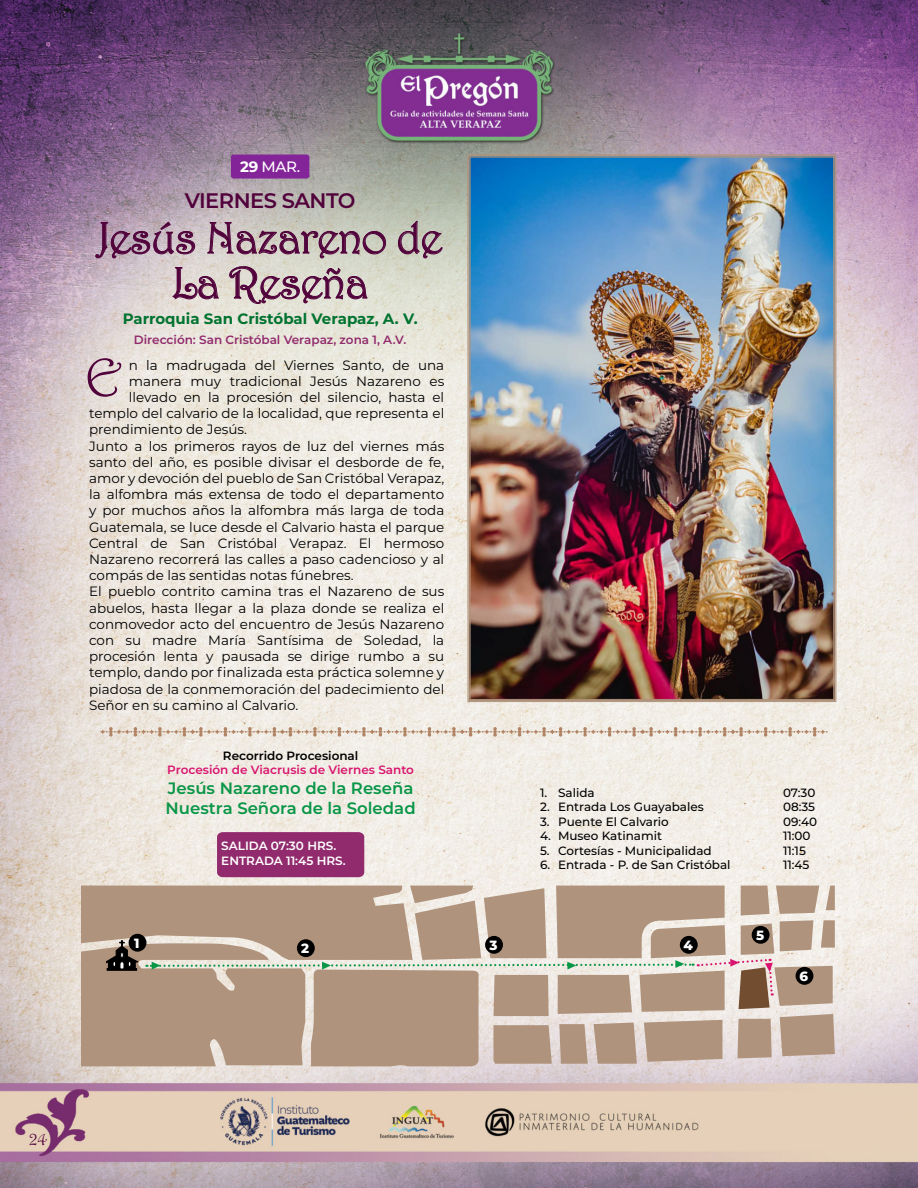
<style>
.page{position:relative;width:918px;height:1188px;background:#fff}
.page>*{position:absolute;margin:0;border:0;box-sizing:border-box;transform-origin:0 0}
.t1{font:54px "Harrington";color:#51023b}
.t2{font:45px/45px "Harrington";letter-spacing:-.025em;color:#51023b;text-align:center}
.t3{font:600 21px "Montserrat";letter-spacing:-.025em;color:#51023b}
.t4{font:18px "Harrington";color:#51023b}
.t5{font:600 16.5px/19.8px "Montserrat";color:#099647}
.t6{font:700 15px "Montserrat";color:#007330}
.t7{font:500 15px "Montserrat";color:#fff}
.t8{font:13.5px "Montserrat";color:#000}
.t9{font:800 13.35px "Montserrat";color:#fff}
.t10{font:500 12px "Montserrat";color:#000}
.t11{font:600 12px "Montserrat";color:#912b6d}
.t12{font:600 12px "Montserrat";color:#d9166f}
.t13{font:600 12px/14.4px "Montserrat";color:#fff}
.t14{font:600 12px "Montserrat";color:#000}
.s1{font-weight:700}
</style>
<div class="page">
<img style="left:0;top:0;width:918px;height:1188px">
<svg style="left:95px;top:222px;width:100px;height:37px;background:#ae93a6"></svg>
<svg style="left:207px;top:222px;width:179px;height:37px;background:#b9abab"></svg>
<svg style="left:398px;top:203px;width:45px;height:56px;background:#b5b0a8"></svg>
<svg style="left:170px;top:267px;width:49px;height:35px;background:#c6b2b6"></svg>
<svg style="left:229px;top:266px;width:139px;height:38px;background:#c3b3b4"></svg>
<svg style="left:99px;top:727px;width:729px;height:10px;background:#e0d2c5"></svg>
<svg style="left:81px;top:886px;width:754px;height:180px;background:#b9a28f"></svg>
<div style="left:217px;top:832px;width:147px;height:45px;background:#912b6d"></div>
<img style="left:467px;top:154px;width:370px;height:548px">
<div style="left:231px;top:155px;width:78px;height:24px;background:#842499;border-radius:3px"></div>
<p class="t7" style="left:240px;top:160px;width:61px"><span class="s1">29</span> MAR.</p>
<h3 class="t3" style="left:185px;top:189px;width:172px">VIERNES SANTO</h3>
<h2 class="t2" style="left:98px;top:216px;width:346px">Jesús Nazareno de<br>La Reseña</h2>
<p class="t6" style="left:123px;top:311px;width:296px">Parroquia San Cristóbal Verapaz, A. V.</p>
<p class="t11" style="left:134px;top:333px;width:274px">Dirección: San Cristóbal Verapaz, zona 1, A.V.</p>
<h1 class="t1" style="left:85px;top:348px;width:38px">E</h1>
<p class="t8" style="left:129px;top:358px;width:317px">n la madrugada del Viernes Santo, de una</p>
<p class="t8" style="left:129px;top:374px;width:317px">manera muy tradicional Jesús Nazareno es</p>
<p class="t8" style="left:129px;top:390px;width:317px">llevado en la procesión del silencio, hasta el</p>
<p class="t8" style="left:89px;top:406px;width:357px">templo del calvario de la localidad, que representa el</p>
<p class="t8" style="left:89px;top:422px;width:159px">prendimiento de Jesús.</p>
<p class="t8" style="left:89px;top:439px;width:357px">Junto a los primeros rayos de luz del viernes más</p>
<p class="t8" style="left:89px;top:455px;width:357px">santo del año, es posible divisar el desborde de fe,</p>
<p class="t8" style="left:89px;top:471px;width:357px">amor y devoción del pueblo de San Cristóbal Verapaz,</p>
<p class="t8" style="left:89px;top:487px;width:357px">la alfombra más extensa de todo el departamento</p>
<p class="t8" style="left:89px;top:503px;width:357px">y por muchos años la alfombra más larga de toda</p>
<p class="t8" style="left:89px;top:520px;width:357px">Guatemala, se luce desde el Calvario hasta el parque</p>
<p class="t8" style="left:89px;top:536px;width:357px">Central de San Cristóbal Verapaz. El hermoso</p>
<p class="t8" style="left:89px;top:552px;width:357px">Nazareno recorrerá las calles a paso cadencioso y al</p>
<p class="t8" style="left:89px;top:568px;width:266px">compás de las sentidas notas fúnebres.</p>
<p class="t8" style="left:89px;top:584px;width:357px">El pueblo contrito camina tras el Nazareno de sus</p>
<p class="t8" style="left:89px;top:601px;width:357px">abuelos, hasta llegar a la plaza donde se realiza el</p>
<p class="t8" style="left:89px;top:617px;width:357px">conmovedor acto del encuentro de Jesús Nazareno</p>
<p class="t8" style="left:89px;top:633px;width:357px">con su madre María Santísima de Soledad, la</p>
<p class="t8" style="left:89px;top:649px;width:357px">procesión lenta y pausada se dirige rumbo a su</p>
<p class="t8" style="left:89px;top:665px;width:357px">templo, dando por finalizada esta práctica solemne y</p>
<p class="t8" style="left:89px;top:682px;width:357px">piadosa de la conmemoración del padecimiento del</p>
<p class="t8" style="left:89px;top:698px;width:211px">Señor en su camino al Calvario.</p>
<p class="t14" style="left:223px;top:749px;width:137px">Recorrido Procesional</p>
<p class="t12" style="left:167px;top:763px;width:248px">Procesión de Viacrusis de Viernes Santo</p>
<p class="t5" style="left:166px;top:778px;width:252px">Jesús Nazareno de la Reseña<br>Nuestra Señora de la Soledad</p>
<p class="t13" style="left:221px;top:839px;width:126px">SALIDA 07:30 HRS.<br>ENTRADA 11:45 HRS.</p>
<p class="t10" style="left:540px;top:787px;width:56px">1. Salida</p>
<p class="t10" style="left:783px;top:787px;width:34px">07:30</p>
<p class="t10" style="left:540px;top:801px;width:165px">2. Entrada Los Guayabales</p>
<p class="t10" style="left:783px;top:801px;width:34px">08:35</p>
<p class="t10" style="left:540px;top:816px;width:130px">3. Puente El Calvario</p>
<p class="t10" style="left:783px;top:816px;width:36px">09:40</p>
<p class="t10" style="left:540px;top:830px;width:124px">4. Museo Katinamit</p>
<p class="t10" style="left:783px;top:830px;width:29px">11:00</p>
<p class="t10" style="left:540px;top:845px;width:173px">5. Cortesías - Municipalidad</p>
<p class="t10" style="left:783px;top:845px;width:24px">11:15</p>
<p class="t10" style="left:540px;top:859px;width:192px">6. Entrada - P. de San Cristóbal</p>
<p class="t10" style="left:783px;top:859px;width:28px">11:45</p>
<p class="t9" style="left:134px;top:937px;width:7px">1</p>
<p class="t9" style="left:301px;top:943px;width:10px">2</p>
<p class="t9" style="left:489px;top:939px;width:10px">3</p>
<p class="t9" style="left:684px;top:939px;width:11px">4</p>
<p class="t9" style="left:756px;top:929px;width:10px">5</p>
<p class="t9" style="left:800px;top:970px;width:10px">6</p>
<h3 class="t4" style="left:29px;top:1129px;width:20px">24</h3>
</div>
